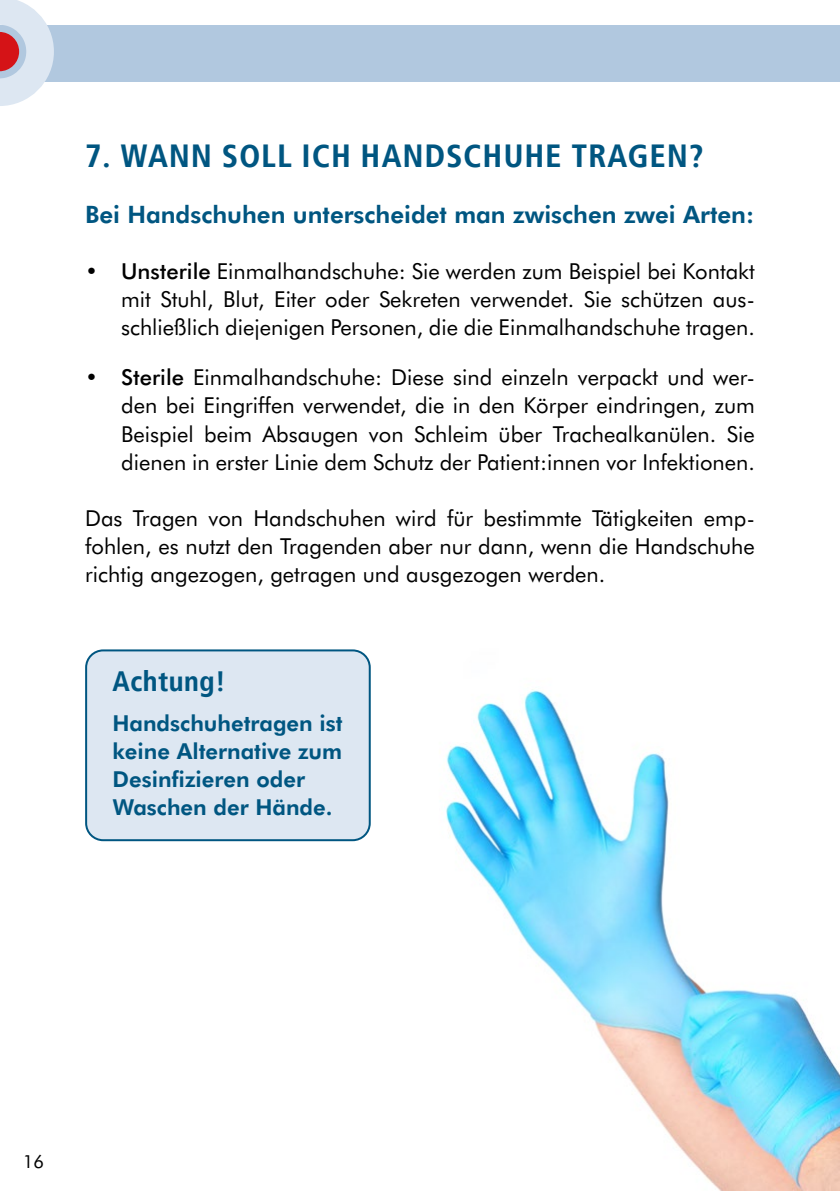
<style>
.page{position:relative;width:840px;height:1191px;background:#fff}
.page>*{position:absolute;margin:0;border:0;box-sizing:border-box;transform-origin:0 0}
.t1{font:700 32px "Transit Offc";letter-spacing:.02em;color:#005681}
.t2{font:700 28px "Transit Offc";color:#005681}
.t3{font:700 24px "Futura BT";color:#005681}
.t4{font:22px/28px "Futura BT";color:#000;text-align:justify}
.t5{font:700 22px/28px "Futura BT";color:#005681}
.t6{font:18px "Futura BT";color:#000}
.s1{font-weight:500}
</style>
<div class="page">
<div style="left:0;top:26px;width:839px;height:56px;background:#b1c8df"></div>
<svg style="left:0;top:0;width:68px;height:106px"></svg>
<img style="left:343px;top:652px;width:496px;height:539px">
<div style="left:86px;top:650px;width:283px;height:190px;background:#dde7f2;border-radius:17px"></div>
<div style="left:85px;top:649px;width:285px;height:192px;border:2px solid #005681;border-radius:17px"></div>
<h1 class="t1" style="left:85px;top:135px;width:620px">7. WANN SOLL ICH HANDSCHUHE TRAGEN?</h1>
<p class="t3" style="left:85px;top:198px;width:670px">Bei Handschuhen unterscheidet man zwischen zwei Arten:</p>
<p class="t4" style="left:121px;top:257px;width:634px;text-indent:-36px"><span class="s1">• Unsterile</span> Einmalhandschuhe: Sie werden zum Beispiel bei Kontakt mit Stuhl, Blut, Eiter oder Sekreten verwendet. Sie schützen aus&shy;schließlich diejenigen Personen, die die Einmalhandschuhe tragen.</p>
<p class="t4" style="left:121px;top:363px;width:635px;text-indent:-36px"><span class="s1">• Sterile</span> Einmalhandschuhe: Diese sind einzeln verpackt und wer&shy;den bei Eingriffen verwendet, die in den Körper eindringen, zum Beispiel beim Absaugen von Schleim über Trachealkanülen. Sie dienen in erster Linie dem Schutz der Patient:innen vor Infektionen.</p>
<p class="t4" style="left:85px;top:503px;width:671px">Das Tragen von Handschuhen wird für bestimmte Tätigkeiten emp&shy;fohlen, es nutzt den Tragenden aber nur dann, wenn die Handschuhe richtig angezogen, getragen und ausgezogen werden.</p>
<p class="t2" style="left:112px;top:663px;width:115px">Achtung!</p>
<p class="t5" style="left:112px;top:708px;width:231px">Handschuhetragen ist keine Alternative zum<br>Desinfizieren oder<br>Waschen der Hände.</p>
<p class="t6" style="left:23px;top:1150px;width:23px">16</p>
</div>
